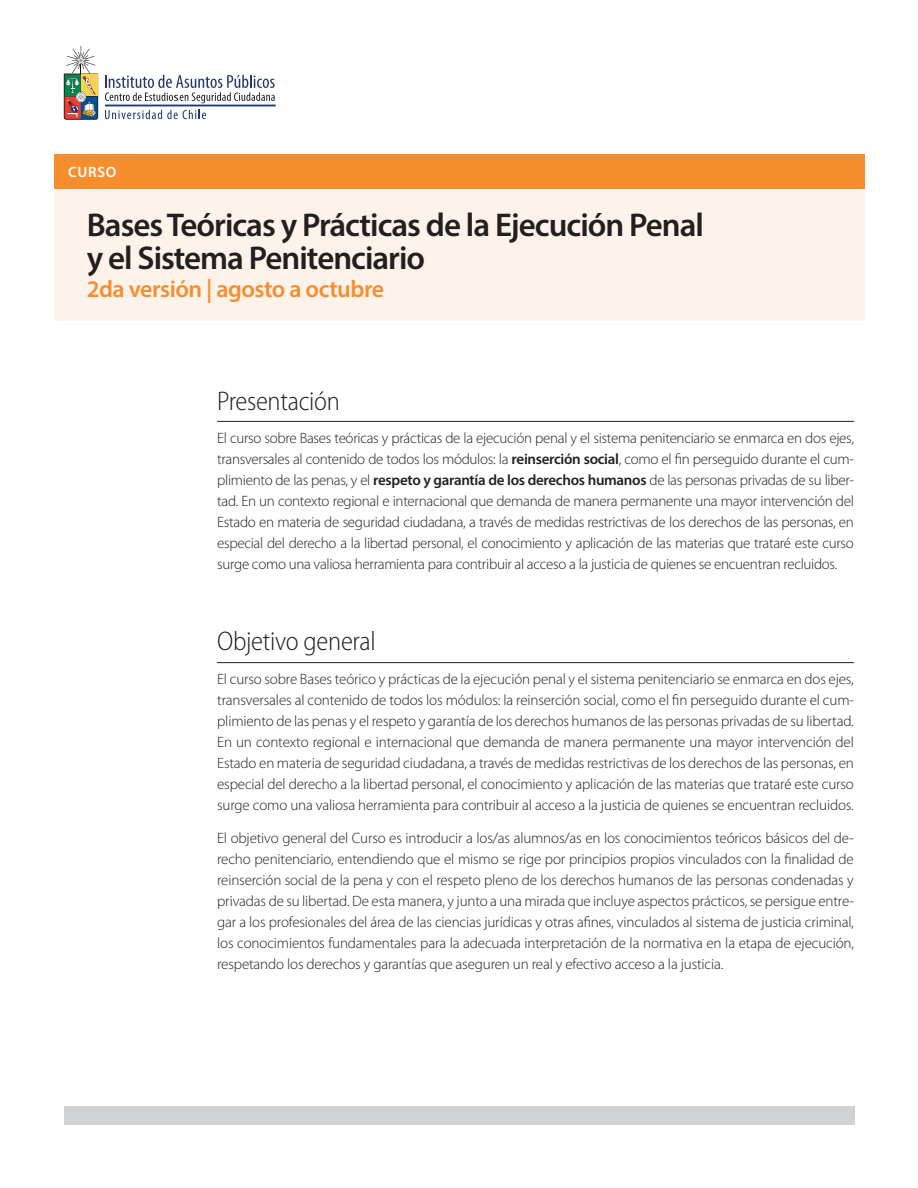
<style>
.page{position:relative;width:918px;height:1188px;background:#fff}
.page>*{position:absolute;margin:0;border:0;box-sizing:border-box;transform-origin:0 0}
.t1{font:600 33px/33px "Myriad Pro";letter-spacing:-.03em;color:#231f20}
.t2{font:300 semi-condensed 27px "Myriad Pro";letter-spacing:-.01em;color:#231f20}
.t3{font:600 24px "Myriad Pro";letter-spacing:-.02em;color:#f68e2d}
.t4{font:300 15px/21px "Myriad Pro";letter-spacing:-.01em;color:#231f20;text-align:justify}
.t5{font:600 15px "Myriad Pro";letter-spacing:.045em;color:#fff}
.s1{font-weight:600}
</style>
<div class="page">
<hr style="left:217px;top:421px;width:637px;height:1px;background:#231f20">
<hr style="left:217px;top:662px;width:637px;height:1px;background:#231f20">
<svg style="left:64px;top:46px;width:34px;height:74px"></svg>
<svg style="left:105px;top:110px;width:101px;height:9px"></svg>
<hr style="left:105px;top:105px;width:171px;height:1px;background:#1c386e">
<svg style="left:105px;top:75px;width:170px;height:28px"></svg>
<div style="left:64px;top:1106px;width:790px;height:18px;background:#d1d2d4"></div>
<div style="left:54px;top:155px;width:810px;height:166px;background:#fef3ea"></div>
<div style="left:54px;top:155px;width:810px;height:34px;background:#f68e2d"></div>
<p class="t5" style="left:68px;top:163px;width:50px">CURSO</p>
<h1 class="t1" style="left:87px;top:207px;width:619px">Bases Teóricas y Prácticas de la Ejecución Penal y el Sistema Penitenciario</h1>
<h3 class="t3" style="left:87px;top:274px;width:299px">2da versión | agosto a octubre</h3>
<h2 class="t2" style="left:217px;top:385px;width:124px">Presentación</h2>
<p class="t4" style="left:217px;top:428px;width:638px">El curso sobre Bases teóricas y prácticas de la ejecución penal y el sistema penitenciario se enmarca en dos ejes, transversales al contenido de todos los módulos: la <span class="s1">reinserción social</span>, como el fin perseguido durante el cum&shy;plimiento de las penas, y el <span class="s1">respeto y garantía de los derechos humanos</span> de las personas privadas de su liber&shy;tad. En un contexto regional e internacional que demanda de manera permanente una mayor intervención del Estado en materia de seguridad ciudadana, a través de medidas restrictivas de los derechos de las personas, en especial del derecho a la libertad personal, el conocimiento y aplicación de las materias que trataré este curso surge como una valiosa herramienta para contribuir al acceso a la justicia de quienes se encuentran recluidos.</p>
<h2 class="t2" style="left:217px;top:625px;width:160px">Objetivo general</h2>
<p class="t4" style="left:217px;top:668px;width:638px">El curso sobre Bases teórico y prácticas de la ejecución penal y el sistema penitenciario se enmarca en dos ejes, transversales al contenido de todos los módulos: la reinserción social, como el fin perseguido durante el cum&shy;plimiento de las penas y el respeto y garantía de los derechos humanos de las personas privadas de su libertad.<br>En un contexto regional e internacional que demanda de manera permanente una mayor intervención del Estado en materia de seguridad ciudadana, a través de medidas restrictivas de los derechos de las personas, en especial del derecho a la libertad personal, el conocimiento y aplicación de las materias que trataré este curso surge como una valiosa herramienta para contribuir al acceso a la justicia de quienes se encuentran recluidos.</p>
<p class="t4" style="left:217px;top:828px;width:638px">El objetivo general del Curso es introducir a los/as alumnos/as en los conocimientos teóricos básicos del de&shy;recho penitenciario, entendiendo que el mismo se rige por principios propios vinculados con la finalidad de reinserción social de la pena y con el respeto pleno de los derechos humanos de las personas condenadas y privadas de su libertad. De esta manera, y junto a una mirada que incluye aspectos prácticos, se persigue entre&shy;gar a los profesionales del área de las ciencias jurídicas y otras afines, vinculados al sistema de justicia criminal, los conocimientos fundamentales para la adecuada interpretación de la normativa en la etapa de ejecución, respetando los derechos y garantías que aseguren un real y efectivo acceso a la justicia.</p>
</div>
